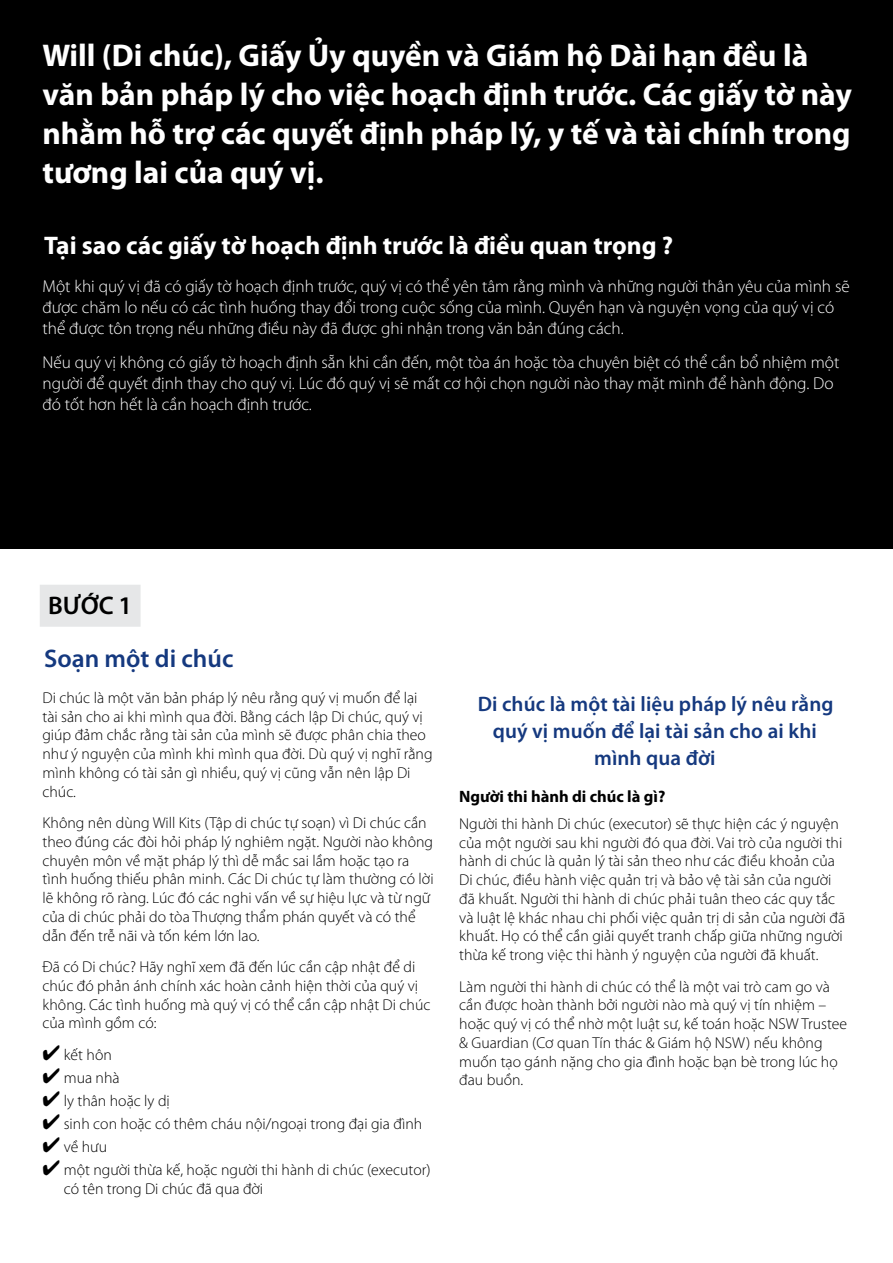
<style>
.page{position:relative;width:893px;height:1263px;background:#fff}
.page>*{position:absolute;margin:0;border:0;box-sizing:border-box;transform-origin:0 0}
.Reverse_heading{font:700 31.5px/39px "Myriad Pro";color:#fff}
.Sub_head_Reverse{font:700 25.5px "Myriad Pro";color:#fff}
.Question{font:600 25.5px "Myriad Pro";color:#15397f}
.STEP{font:600 25.5px "Myriad Pro";color:#000}
.t1{font:600 21px/27px "Myriad Pro";letter-spacing:.005em;color:#15397f;text-align:center}
.Reversed_text{font:300 17.25px/21px "Myriad Pro";color:#fff}
.Subheading{font:700 16.5px "Myriad Pro";color:#000}
.Body_10_13{font:300 15.75px/18.8px "Myriad Pro";color:#000}
</style>
<div class="page">
<div style="left:0;top:0;width:893px;height:549px;background:#000"></div>
<div style="left:40px;top:585px;width:101px;height:42px;background:#e6e7e8"></div>
<p class="Reverse_heading" style="left:43px;top:35px;width:811px">Will (Di chúc), Giấy Ủy quyền và Giám hộ Dài hạn đều là văn bản pháp lý cho việc hoạch định trước. Các giấy tờ này nhằm hỗ trợ các quyết định pháp lý, y tế và tài chính trong tương lai của quý vị.</p>
<p class="Sub_head_Reverse" style="left:44px;top:229px;width:631px">Tại sao các giấy tờ hoạch định trước là điều quan trọng ?</p>
<p class="Reversed_text" style="left:43px;top:276px;width:809px">Một khi quý vị đã có giấy tờ hoạch định trước, quý vị có thể yên tâm rằng mình và những người thân yêu của mình sẽ được chăm lo nếu có các tình huống thay đổi trong cuộc sống của mình. Quyền hạn và nguyện vọng của quý vị có thể được tôn trọng nếu những điều này đã được ghi nhận trong văn bản đúng cách.</p>
<p class="Reversed_text" style="left:43px;top:351px;width:798px">Nếu quý vị không có giấy tờ hoạch định sẵn khi cần đến, một tòa án hoặc tòa chuyên biệt có thể cần bổ nhiệm một người để quyết định thay cho quý vị. Lúc đó quý vị sẽ mất cơ hội chọn người nào thay mặt mình để hành động. Do đó tốt hơn hết là cần hoạch định trước.</p>
<p class="STEP" style="left:48px;top:590px;width:85px">BƯỚC 1</p>
<p class="Question" style="left:44px;top:642px;width:191px">Soạn một di chúc</p>
<p class="Body_10_13" style="left:43px;top:688px;width:392px">Di chúc là một văn bản pháp lý nêu rằng quý vị muốn để lại tài sản cho ai khi mình qua đời. Bằng cách lập Di chúc, quý vị giúp đảm chắc rằng tài sản của mình sẽ được phân chia theo như ý nguyện của mình khi mình qua đời. Dù quý vị nghĩ rằng mình không có tài sản gì nhiều, quý vị cũng vẫn nên lập Di chúc.</p>
<p class="Body_10_13" style="left:43px;top:813px;width:393px">Không nên dùng Will Kits (Tập di chúc tự soạn) vì Di chúc cần theo đúng các đòi hỏi pháp lý nghiêm ngặt. Người nào không chuyên môn về mặt pháp lý thì dễ mắc sai lầm hoặc tạo ra tình huống thiếu phân minh. Các Di chúc tự làm thường có lời lẽ không rõ ràng. Lúc đó các nghi vấn về sự hiệu lực và từ ngữ của di chúc phải do tòa Thượng thẩm phán quyết và có thể dẫn đến trễ nãi và tốn kém lớn lao.</p>
<p class="Body_10_13" style="left:43px;top:957px;width:389px">Đã có Di chúc? Hãy nghĩ xem đã đến lúc cần cập nhật để di chúc đó phản ánh chính xác hoàn cảnh hiện thời của quý vị không. Các tình huống mà quý vị có thể cần cập nhật Di chúc của mình gồm có:</p>
<p class="Body_10_13" style="left:43px;top:1045px;width:71px">✔ kết hôn</p>
<p class="Body_10_13" style="left:43px;top:1068px;width:79px">✔ mua nhà</p>
<p class="Body_10_13" style="left:43px;top:1091px;width:129px">✔ ly thân hoặc ly dị</p>
<p class="Body_10_13" style="left:43px;top:1114px;width:381px">✔ sinh con hoặc có thêm cháu nội/ngoại trong đại gia đình</p>
<p class="Body_10_13" style="left:43px;top:1137px;width:66px">✔ về hưu</p>
<p class="Body_10_13" style="left:64px;top:1160px;width:368px;text-indent:-21px">✔ một người thừa kế, hoặc người thi hành di chúc (executor) có tên trong Di chúc đã qua đời</p>
<p class="t1" style="left:478px;top:690px;width:357px">Di chúc là một tài liệu pháp lý nêu rằng quý vị muốn để lại tài sản cho ai khi mình qua đời</p>
<p class="Subheading" style="left:459px;top:785px;width:208px">Người thi hành di chúc là gì?</p>
<p class="Body_10_13" style="left:459px;top:814px;width:387px">Người thi hành Di chúc (executor) sẽ thực hiện các ý nguyện của một người sau khi người đó qua đời. Vai trò của người thi hành di chúc là quản lý tài sản theo như các điều khoản của Di chúc, điều hành việc quản trị và bảo vệ tài sản của người đã khuất. Người thi hành di chúc phải tuân theo các quy tắc và luật lệ khác nhau chi phối việc quản trị di sản của người đã khuất. Họ có thể cần giải quyết tranh chấp giữa những người thừa kế trong việc thi hành ý nguyện của người đã khuất.</p>
<p class="Body_10_13" style="left:459px;top:977px;width:389px">Làm người thi hành di chúc có thể là một vai trò cam go và cần được hoàn thành bởi người nào mà quý vị tín nhiệm – hoặc quý vị có thể nhờ một luật sư, kế toán hoặc NSW Trustee &amp; Guardian (Cơ quan Tín thác &amp; Giám hộ NSW) nếu không muốn tạo gánh nặng cho gia đình hoặc bạn bè trong lúc họ đau buồn.</p>
</div>
